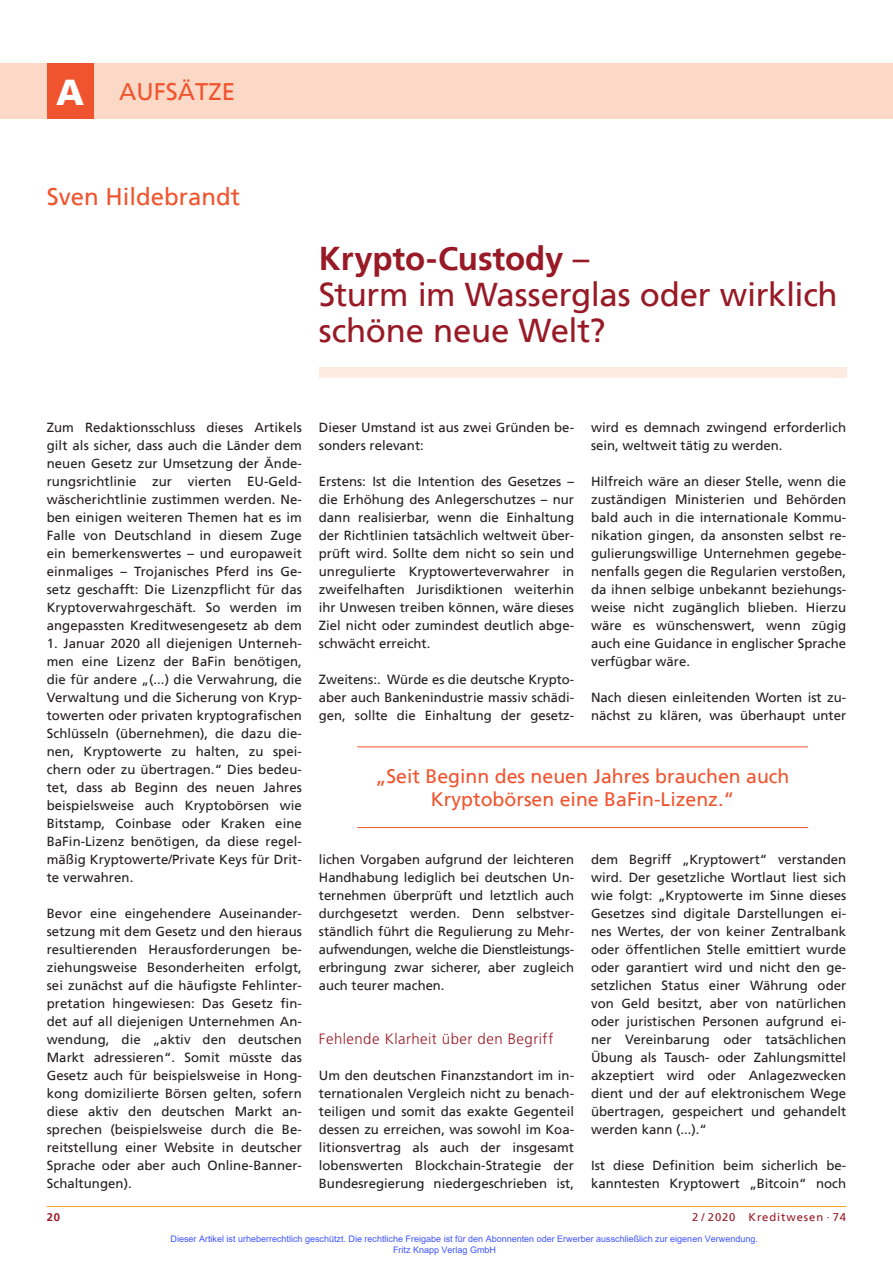
<style>
.page{position:relative;width:893px;height:1263px;background:#fff}
.page>*{position:absolute;margin:0;border:0;box-sizing:border-box;transform-origin:0 0}
.t1{font:33px/36px "Frutiger";letter-spacing:-.01em;color:#981a26}
.t2{font:24px "Frutiger";color:#f0542e}
.t3{font:19.5px/22.5px "Frutiger";color:#f0542e;text-align:center}
.t4{font:300 15px "Frutiger";letter-spacing:.03em;color:#981a26}
.t5{font:13.2px/18px "Frutiger";color:#231f20;text-align:justify}
.t6{font:11.25px "Frutiger";letter-spacing:.08em;color:#981a26}
.t7{font:700 11.25px "Frutiger";color:#981a26}
.t8{font:9px/10.8px "Arial";color:#4054ff}
.s1{font-weight:900;font-size:36px;color:#fff}
.s2{font-weight:700}
</style>
<div class="page">
<div style="left:319px;top:368px;width:527px;height:10px;background:#fdebe1"></div>
<hr style="left:47px;top:1206px;width:799px;height:1px;background:#f1a31e">
<div style="left:0;top:64px;width:893px;height:55px;background:#fcd9c7"></div>
<div style="left:47px;top:64px;width:47px;height:55px;background:#f0542e"></div>
<hr style="left:357px;top:746px;width:451px;height:1px;background:#f0542e">
<hr style="left:357px;top:827px;width:451px;height:1px;background:#f0542e">
<h2 class="t2" style="left:56px;top:81px;width:180px"><span class="s1">A</span> AUFSÄTZE</h2>
<h2 class="t2" style="left:47px;top:186px;width:195px">Sven Hildebrandt</h2>
<h1 class="t1" style="left:319px;top:242px;width:520px"><span class="s2">Krypto-Custody</span> –<br>Sturm im Wasserglas oder wirklich schöne neue Welt?</h1>
<p class="t5" style="left:47px;top:419px;width:257px">Zum Redaktionsschluss dieses Artikels gilt als sicher, dass auch die Länder dem neuen Gesetz zur Umsetzung der Ände&shy;rungsrichtlinie zur vierten EU-Geld&shy;wäscherichtlinie zustimmen werden. Ne&shy;ben einigen weiteren Themen hat es im Falle von Deutschland in diesem Zuge ein bemerkenswertes – und europaweit einmaliges – Trojanisches Pferd ins Ge&shy;setz geschafft: Die Lizenzpflicht für das Kryptoverwahrgeschäft. So werden im angepassten Kreditwesengesetz ab dem</p>
<p class="t5" style="left:47px;top:635px;width:257px">1. Januar 2020 all diejenigen Unterneh&shy;men eine Lizenz der BaFin benötigen, die für andere „(...) die Verwahrung, die Verwaltung und die Sicherung von Kryp&shy;towerten oder privaten kryptografischen Schlüsseln (übernehmen), die dazu die&shy;nen, Kryptowerte zu halten, zu spei&shy;chern oder zu ü bertragen.“ Dies bedeu&shy;tet, dass ab Beginn des neuen Jahres beispielsweise auch Kryptobörsen wie Bitstamp, Coinbase oder Kraken eine BaFin-Lizenz benötigen, da diese regel&shy;mäßig Kryptowerte/Private Keys für Drit&shy;te verwahren.</p>
<p class="t5" style="left:47px;top:905px;width:257px">Bevor eine eingehendere Auseinander&shy;setzung mit dem Gesetz und den hieraus resultierenden Herausforderungen be&shy;ziehungsweise Besonderheiten erfolgt, sei zunächst auf die häufigste Fehlinter&shy;pretation hingewiesen: Das Gesetz fin&shy;det auf all diejenigen Unternehmen An&shy;wendung, die „aktiv den deutschen Markt adressieren“. Somit müsste das Gesetz auch für beispielsweise in Hong&shy;kong domizilierte Börsen gelten, sofern diese aktiv den deutschen Markt an&shy;sprechen (beispielsweise durch die Be&shy;reitstellung einer Website in deutscher Sprache oder aber auch Online-Banner-Schaltungen).</p>
<p class="t5" style="left:319px;top:419px;width:257px">Dieser Umstand ist aus zwei Gründen be&shy;sonders relevant:</p>
<p class="t5" style="left:319px;top:473px;width:257px">Erstens: Ist die Intention des Gesetzes – die Erhöhung des Anlegerschutzes – nur dann realisierbar, wenn die Einhaltung der Richtlinien tatsächlich weltweit über&shy;prüft wird. Sollte dem nicht so sein und unregulierte Kryptowerteverwahrer in zweifelhaften Jurisdiktionen weiterhin ihr Unwesen treiben können, wäre dieses Ziel nicht oder zumindest deutlich abge&shy;schwächt erreicht.</p>
<p class="t5" style="left:319px;top:671px;width:257px">Zweitens:. Würde es die deutsche Krypto&shy;aber auch Bankenindustrie massiv schädi&shy;gen, sollte die Einhaltung der gesetz-</p>
<p class="t5" style="left:591px;top:419px;width:257px">wird es demnach zwingend erforderlich sein, weltweit tätig zu werden.</p>
<p class="t5" style="left:591px;top:473px;width:257px">Hilfreich wäre an dieser Stelle, wenn die zuständigen Ministerien und Behörden bald auch in die internationale Kommu&shy;nikation gingen, da ansonsten selbst re&shy;gulierungswillige Unternehmen gegebe&shy;nenfalls gegen die Regularien verstoßen, da ihnen selbige unbekannt beziehungs&shy;weise nicht zugänglich blieben. Hierzu wäre es wünschenswert, wenn zügig auch eine Guidance in englischer Sprache verfügbar wäre.</p>
<p class="t5" style="left:591px;top:689px;width:257px">Nach diesen einleitenden Worten ist zu&shy;nächst zu klären, was überhaupt unter</p>
<h3 class="t3" style="left:376px;top:766px;width:415px">„Seit Beginn des neuen Jahres brauchen auch<br>Kryptobörsen eine BaFin-Lizenz.“</h3>
<p class="t5" style="left:319px;top:851px;width:257px">lichen Vorgaben aufgrund der leichteren Handhabung lediglich bei deutschen Un&shy;ternehmen überprüft und letztlich auch durchgesetzt werden. Denn selbstver&shy;ständlich führt die Regulierung zu Mehr&shy;aufwendungen, welche die Dienstleistungs&shy;erbringung zwar sicherer, aber zugleich auch teurer machen.</p>
<p class="t4" style="left:319px;top:1030px;width:236px">Fehlende Klarheit über den Begriff</p>
<p class="t5" style="left:319px;top:1067px;width:257px">Um den deutschen Finanzstandort im in&shy;ternationalen Vergleich nicht zu benach&shy;teiligen und somit das exakte Gegenteil dessen zu erreichen, was sowohl im Koa&shy;litionsvertrag als auch der insgesamt lobenswerten Blockchain-Strategie der Bundesregierung niedergeschrieben ist,</p>
<p class="t5" style="left:591px;top:851px;width:257px">dem Begriff „Kryptowert“ verstanden wird. Der gesetzliche Wortlaut liest sich wie folgt: „Kryptowerte im Sinne dieses Gesetzes sind digitale Darstellungen ei&shy;nes Wertes, der von keiner Zentralbank oder öffentlichen Stelle emittiert wurde oder garantiert wird und nicht den ge&shy;setzlichen Status einer Währung oder von Geld besitzt, aber von natürlichen oder juristischen Personen aufgrund ei&shy;ner Vereinbarung oder tatsächlichen Übung als Tausch- oder Zahlungsmittel akzeptiert wird oder Anlagezwecken dient und der auf elektronischem Wege übertragen, gespeichert und gehandelt werden kann (...).“</p>
<p class="t5" style="left:591px;top:1157px;width:257px">Ist diese Definition beim sicherlich be&shy;kanntesten Kryptowert „Bitcoin“ noch</p>
<p class="t7" style="left:47px;top:1211px;width:15px">20</p>
<p class="t6" style="left:692px;top:1211px;width:156px">2 / 2020 Kreditwesen · 74</p>
<p class="t8" style="left:393px;top:1233px;width:366px;text-indent:-223px">Dieser Artikel ist urheberrechtlich geschützt. Die rechtliche Freigabe ist für den Abonnenten oder Erwerber ausschließlich zur eigenen Verwendung.<br>Fritz Knapp Verlag GmbH</p>
</div>
